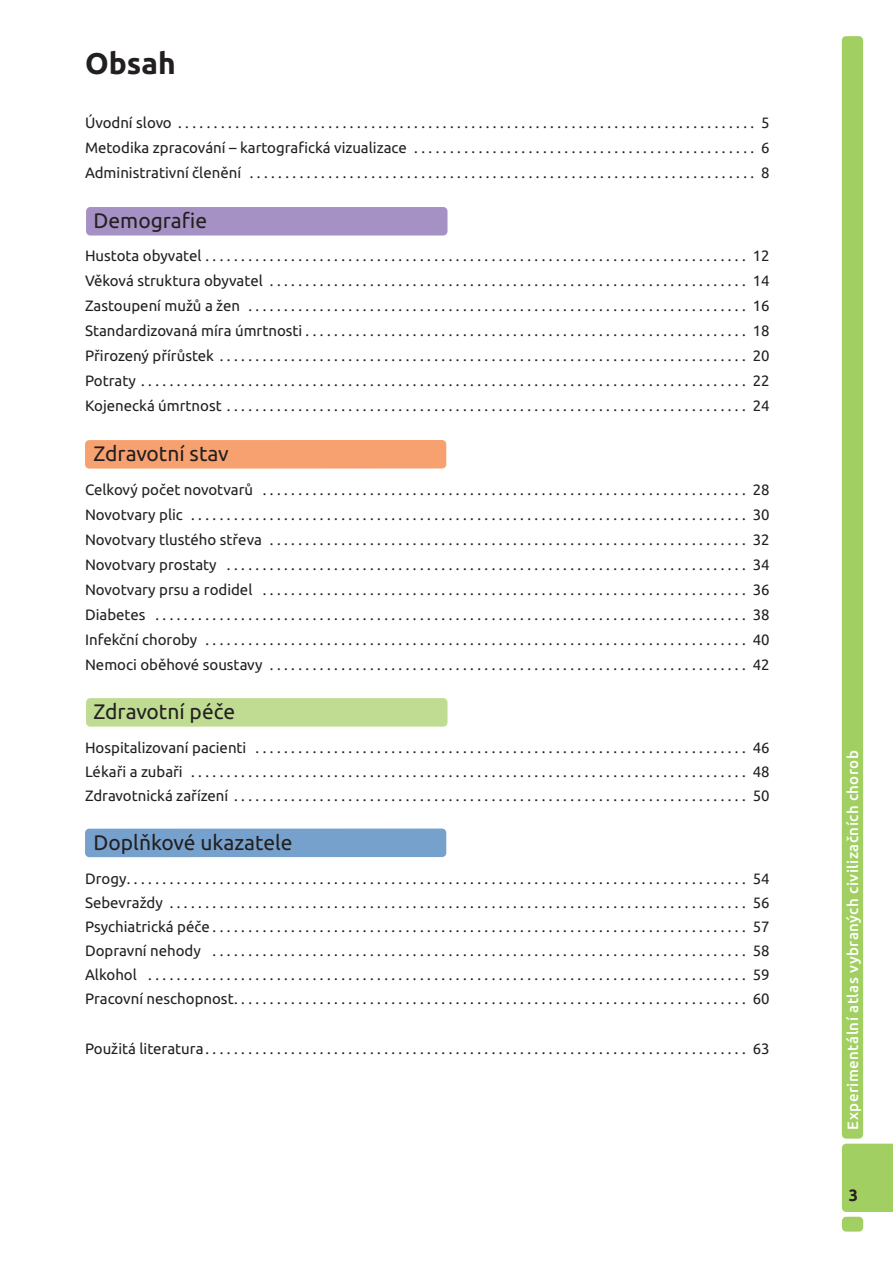
<style>
.page{position:relative;width:893px;height:1263px;background:#fff}
.page>*{position:absolute;margin:0;border:0;box-sizing:border-box;transform-origin:0 0}
.t1{font:700 30px "Ubuntu";color:#231f20}
.t2{font:21px "Ubuntu";color:#231f20}
.t3{font:700 16.35px "Ubuntu";color:#231f20}
.t4{font:15px/25px "Ubuntu";color:#231f20;text-align:justify}
.t5{font:500 15px "Ubuntu";letter-spacing:.03em;color:#fff}
</style>
<div class="page">
<div style="left:85px;top:828px;width:361px;height:29px;background:#77a1cd;border-radius:4px"></div>
<div style="left:86px;top:698px;width:361px;height:29px;background:#bfdc92;border-radius:4px"></div>
<div style="left:85px;top:440px;width:361px;height:29px;background:#f8a170;border-radius:4px"></div>
<div style="left:86px;top:207px;width:361px;height:29px;background:#a691c4;border-radius:4px"></div>
<div style="left:842px;top:36px;width:21px;height:1102px;background:#a2cf62;border-radius:4px"></div>
<div style="left:842px;top:1217px;width:21px;height:14px;background:#a2cf62;border-radius:4px"></div>
<div style="left:842px;top:1144px;width:51px;height:68px;background:#a2cf62"></div>
<h1 class="t1" style="left:85px;top:45px;width:92px">Obsah</h1>
<p class="t4" style="left:85px;top:109px;width:686px">Úvodní slovo . . . . . . . . . . . . . . . . . . . . . . . . . . . . . . . . . . . . . . . . . . . . . . . . . . . . . . . . . . . . . . . . . . . . . . . . . . . . . . . . . 5<br>Metodika zpracování – kartografická vizualizace . . . . . . . . . . . . . . . . . . . . . . . . . . . . . . . . . . . . . . . . . . . . . . . . 6<br>Administrativní členění . . . . . . . . . . . . . . . . . . . . . . . . . . . . . . . . . . . . . . . . . . . . . . . . . . . . . . . . . . . . . . . . . . . . . . . 8</p>
<h2 class="t2" style="left:94px;top:208px;width:115px">Demografie</h2>
<p class="t4" style="left:85px;top:243px;width:686px">Hustota obyvatel . . . . . . . . . . . . . . . . . . . . . . . . . . . . . . . . . . . . . . . . . . . . . . . . . . . . . . . . . . . . . . . . . . . . . . . . . . . . 12<br>Věková struktura obyvatel . . . . . . . . . . . . . . . . . . . . . . . . . . . . . . . . . . . . . . . . . . . . . . . . . . . . . . . . . . . . . . . . . . . 14<br>Zastoupení mužů a žen . . . . . . . . . . . . . . . . . . . . . . . . . . . . . . . . . . . . . . . . . . . . . . . . . . . . . . . . . . . . . . . . . . . . . . 16<br>Standardizovaná míra úmrtnosti . . . . . . . . . . . . . . . . . . . . . . . . . . . . . . . . . . . . . . . . . . . . . . . . . . . . . . . . . . . . . . 18<br>Přirozený přírůstek . . . . . . . . . . . . . . . . . . . . . . . . . . . . . . . . . . . . . . . . . . . . . . . . . . . . . . . . . . . . . . . . . . . . . . . . . . 20<br>Potraty . . . . . . . . . . . . . . . . . . . . . . . . . . . . . . . . . . . . . . . . . . . . . . . . . . . . . . . . . . . . . . . . . . . . . . . . . . . . . . . . . . . . . 22<br>Kojenecká úmrtnost . . . . . . . . . . . . . . . . . . . . . . . . . . . . . . . . . . . . . . . . . . . . . . . . . . . . . . . . . . . . . . . . . . . . . . . . . 24</p>
<h2 class="t2" style="left:94px;top:441px;width:137px">Zdravotní stav</h2>
<p class="t4" style="left:85px;top:476px;width:686px">Celkový počet novotvarů . . . . . . . . . . . . . . . . . . . . . . . . . . . . . . . . . . . . . . . . . . . . . . . . . . . . . . . . . . . . . . . . . . . . 28<br>Novotvary plic . . . . . . . . . . . . . . . . . . . . . . . . . . . . . . . . . . . . . . . . . . . . . . . . . . . . . . . . . . . . . . . . . . . . . . . . . . . . . . 30<br>Novotvary tlustého střeva . . . . . . . . . . . . . . . . . . . . . . . . . . . . . . . . . . . . . . . . . . . . . . . . . . . . . . . . . . . . . . . . . . . 32<br>Novotvary prostaty . . . . . . . . . . . . . . . . . . . . . . . . . . . . . . . . . . . . . . . . . . . . . . . . . . . . . . . . . . . . . . . . . . . . . . . . . 34<br>Novotvary prsu a rodidel . . . . . . . . . . . . . . . . . . . . . . . . . . . . . . . . . . . . . . . . . . . . . . . . . . . . . . . . . . . . . . . . . . . . 36<br>Diabetes . . . . . . . . . . . . . . . . . . . . . . . . . . . . . . . . . . . . . . . . . . . . . . . . . . . . . . . . . . . . . . . . . . . . . . . . . . . . . . . . . . . 38<br>Infekční choroby . . . . . . . . . . . . . . . . . . . . . . . . . . . . . . . . . . . . . . . . . . . . . . . . . . . . . . . . . . . . . . . . . . . . . . . . . . . . 40<br>Nemoci oběhové soustavy . . . . . . . . . . . . . . . . . . . . . . . . . . . . . . . . . . . . . . . . . . . . . . . . . . . . . . . . . . . . . . . . . . . 42</p>
<h2 class="t2" style="left:94px;top:699px;width:143px">Zdravotní péče</h2>
<p class="t4" style="left:85px;top:735px;width:686px;line-height:24.2px">Hospitalizovaní pacienti . . . . . . . . . . . . . . . . . . . . . . . . . . . . . . . . . . . . . . . . . . . . . . . . . . . . . . . . . . . . . . . . . . . . . 46<br>Lékaři a zubaři . . . . . . . . . . . . . . . . . . . . . . . . . . . . . . . . . . . . . . . . . . . . . . . . . . . . . . . . . . . . . . . . . . . . . . . . . . . . . . 48<br>Zdravotnická zařízení . . . . . . . . . . . . . . . . . . . . . . . . . . . . . . . . . . . . . . . . . . . . . . . . . . . . . . . . . . . . . . . . . . . . . . . . 50</p>
<h2 class="t2" style="left:94px;top:830px;width:201px">Doplňkové ukazatele</h2>
<p class="t4" style="left:85px;top:866px;width:686px;line-height:24.2px">Drogy. . . . . . . . . . . . . . . . . . . . . . . . . . . . . . . . . . . . . . . . . . . . . . . . . . . . . . . . . . . . . . . . . . . . . . . . . . . . . . . . . . . . . . . 54<br>Sebevraždy . . . . . . . . . . . . . . . . . . . . . . . . . . . . . . . . . . . . . . . . . . . . . . . . . . . . . . . . . . . . . . . . . . . . . . . . . . . . . . . . . 56<br>Psychiatrická péče . . . . . . . . . . . . . . . . . . . . . . . . . . . . . . . . . . . . . . . . . . . . . . . . . . . . . . . . . . . . . . . . . . . . . . . . . . . 57<br>Dopravní nehody . . . . . . . . . . . . . . . . . . . . . . . . . . . . . . . . . . . . . . . . . . . . . . . . . . . . . . . . . . . . . . . . . . . . . . . . . . . 58<br>Alkohol . . . . . . . . . . . . . . . . . . . . . . . . . . . . . . . . . . . . . . . . . . . . . . . . . . . . . . . . . . . . . . . . . . . . . . . . . . . . . . . . . . . . 59<br>Pracovní neschopnost. . . . . . . . . . . . . . . . . . . . . . . . . . . . . . . . . . . . . . . . . . . . . . . . . . . . . . . . . . . . . . . . . . . . . . . . 60</p>
<p class="t4" style="left:85px;top:1035px;width:686px">Použitá literatura. . . . . . . . . . . . . . . . . . . . . . . . . . . . . . . . . . . . . . . . . . . . . . . . . . . . . . . . . . . . . . . . . . . . . . . . . . . . 63</p>
<p class="t5" style="left:843px;top:1129px;width:381px;rotate:-90deg">Experimentální atlas vybraných civilizačních chorob</p>
<p class="t3" style="left:849px;top:1185px;width:11px">3</p>
</div>
